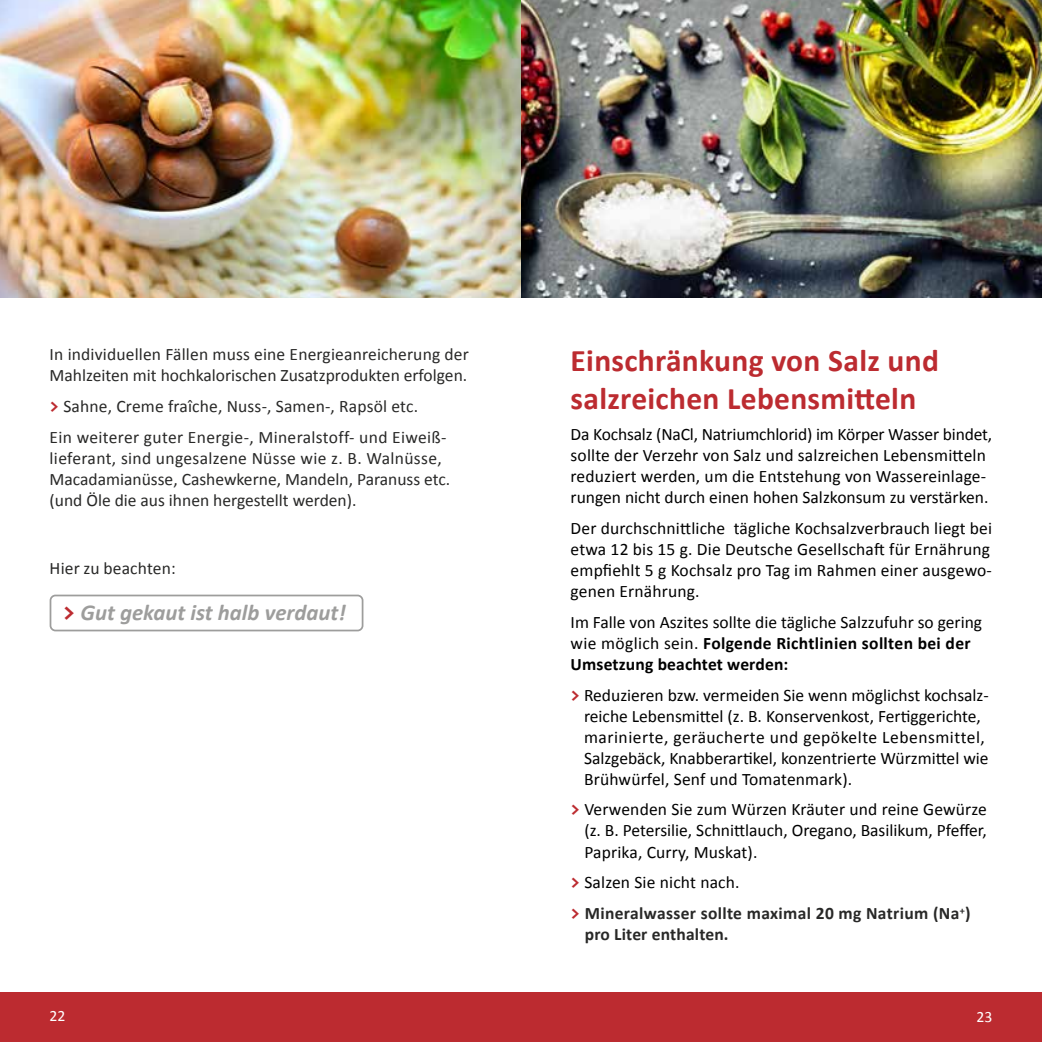
<style>
.page{position:relative;width:1042px;height:1042px;background:#fff}
.page>*{position:absolute;margin:0;border:0;box-sizing:border-box;transform-origin:0 0}
.t1{font:700 31.5px/37.8px "Calibri";letter-spacing:.01em;color:#bc2b30}
.t2{font:italic 700 22.75px "Calibri";color:#9d9d9c}
.t3{font:17.5px/21px "Calibri";color:#000}
.t4{font:17.5px/21px "Calibri";letter-spacing:.01em;color:#282827}
.t5{font:700 17.5px/31px "Calibri";letter-spacing:.02em;color:#282827}
.t6{font:15.75px "Calibri";color:#fff}
.s1{font-family:"The Sans C5";font-weight:700;color:#bc2b30}
.s2{font-family:"The Sans C5";font-style:normal;color:#bc2b30}
.s3{font-weight:700}
.s4{font-family:"The Sans C5";color:#bc2b30}
.s5{font-weight:400;color:#000}
</style>
<div class="page">
<div style="left:0;top:992px;width:1042px;height:50px;background:#bc2b30"></div>
<img style="left:0;top:0;width:1042px;height:298px">
<div style="left:50px;top:594px;width:313px;height:37px;border:2px solid #9d9d9c;border-radius:5px"></div>
<p class="t4" style="left:50px;top:344px;width:421px">In individuellen Fällen muss eine Energieanreicherung der<br>Mahlzeiten mit hochkalorischen Zusatzprodukten erfolgen.</p>
<p class="t4" style="left:50px;top:391px;width:398px;line-height:31px"><span class="s1">&gt;</span> Sahne, Creme fraîche, Nuss-, Samen-, Rapsöl etc.<br>Ein weiterer guter Energie-, Mineralstoff- und Eiweiß-</p>
<p class="t4" style="left:50px;top:448px;width:402px">lieferant, sind ungesalzene Nüsse wie z. B. Walnüsse,<br>Macadamianüsse, Cashewkerne, Mandeln, Paranuss etc. (und Öle die aus ihnen hergestellt werden).</p>
<p class="t4" style="left:50px;top:557px;width:128px">Hier zu beachten:</p>
<h2 class="t2" style="left:63px;top:599px;width:284px"><span class="s2">&gt;</span> Gut gekaut ist halb verdaut!</h2>
<h1 class="t1" style="left:570px;top:341px;width:370px">Einschränkung von Salz und salzreichen Lebensmitteln</h1>
<p class="t3" style="left:570px;top:423px;width:423px">Da Kochsalz (NaCl, Natriumchlorid) im Körper Wasser bindet, sollte der Verzehr von Salz und salzreichen Lebensmitteln reduziert werden, um die Entstehung von Wassereinlage&shy;rungen nicht durch einen hohen Salzkonsum zu verstärken.</p>
<p class="t3" style="left:570px;top:517px;width:423px">Der durchschnittliche tägliche Kochsalzverbrauch liegt bei etwa 12 bis 15 g. Die Deutsche Gesellschaft für Ernährung empfiehlt 5 g Kochsalz pro Tag im Rahmen einer ausgewo&shy;genen Ernährung.</p>
<p class="t3" style="left:570px;top:611px;width:413px">Im Falle von Aszites sollte die tägliche Salzzufuhr so gering wie möglich sein. <span class="s3">Folgende Richtlinien sollten bei der<br>Umsetzung beachtet werden:</span></p>
<p class="t3" style="left:584px;top:684px;width:406px;text-indent:-13px"><span class="s1">&gt;</span> Reduzieren bzw. vermeiden Sie wenn möglichst kochsalz&shy;reiche Lebensmittel (z. B. Konservenkost, Fertiggerichte, marinierte, geräucherte und gepökelte Lebensmittel, Salzgebäck, Knabberartikel, konzentrierte Würzmittel wie Brühwürfel, Senf und Tomatenmark).</p>
<p class="t3" style="left:584px;top:799px;width:404px;text-align:justify;text-indent:-14px"><span class="s1">&gt;</span> Verwenden Sie zum Würzen Kräuter und reine Gewürze (z. B. Petersilie, Schnittlauch, Oregano, Basilikum, Pfeffer, Paprika, Curry, Muskat).</p>
<p class="t5" style="left:570px;top:867px;width:401px"><span class="s4">&gt;</span> <span class="s5">Salzen Sie nicht nach.<br></span><span class="s4">&gt;</span> Mineralwasser sollte maximal 20 mg Natrium (Na<sup>+</sup>)</p>
<p class="t5" style="left:585px;top:919px;width:145px">pro Liter enthalten.</p>
<p class="t6" style="left:50px;top:1006px;width:17px">22</p>
<p class="t6" style="left:976px;top:1006px;width:17px">23</p>
</div>
